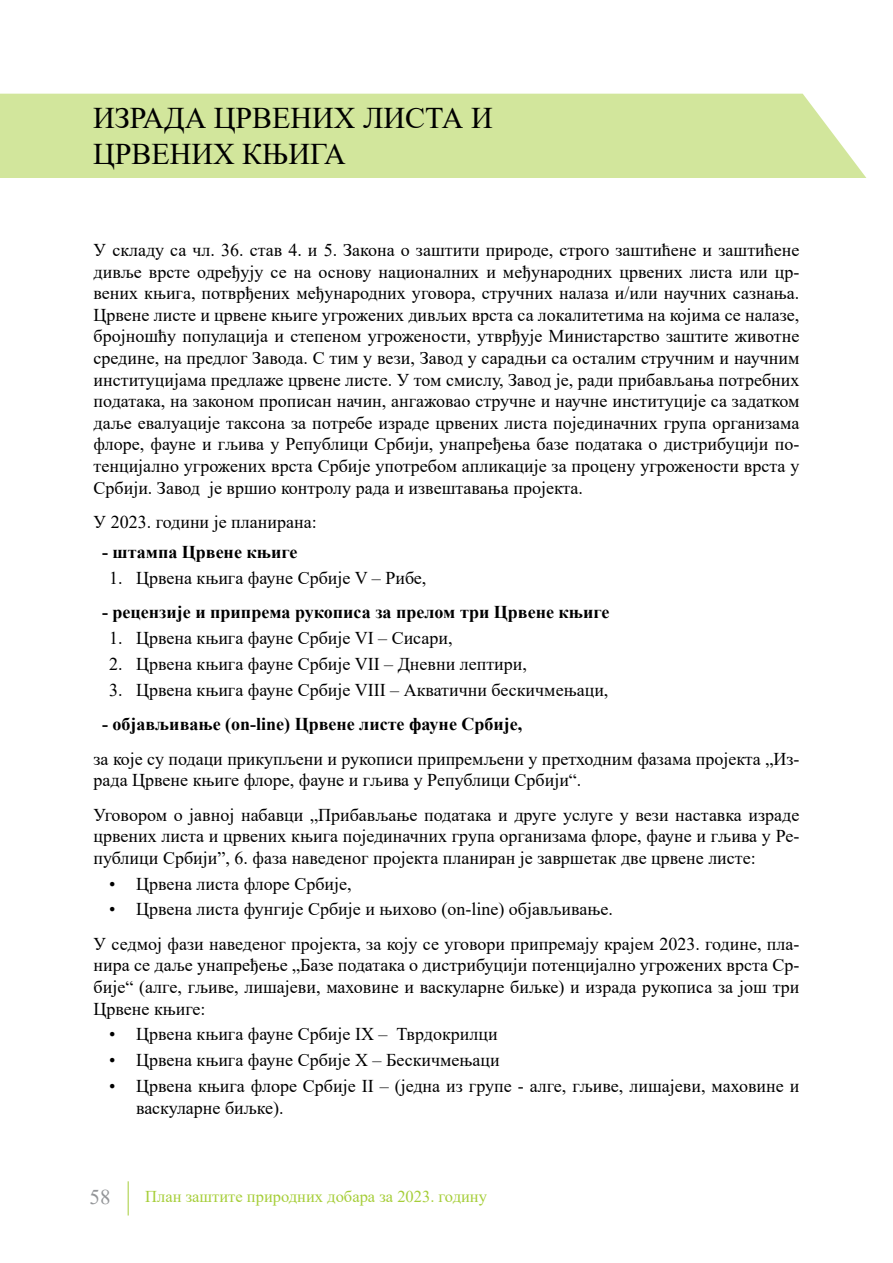
<style>
.page{position:relative;width:893px;height:1263px;background:#fff}
.page>*{position:absolute;margin:0;border:0;box-sizing:border-box;transform-origin:0 0}
.t1{font:30px/36px "Times New Roman";color:#000}
.t2{font:21px "Times New Roman";color:#939598}
.t3{font:18px/21.6px "Times New Roman";color:#000;text-align:justify}
.t4{font:700 18px "Times New Roman";color:#000}
.t5{font:16.5px "Times New Roman";color:#a6ce39}
</style>
<div class="page">
<hr style="left:128px;top:1181px;width:1px;height:34px;background:#a6ce39">
<div style="left:0;top:94px;width:866px;height:84px;background:#d2e69c"></div>
<h1 class="t1" style="left:93px;top:99px;width:401px">ИЗРАДА ЦРВЕНИХ ЛИСТА И<br>ЦРВЕНИХ КЊИГА</h1>
<p class="t3" style="left:94px;top:239px;width:707px">У складу са чл. 36. став 4. и 5. Закона о заштити природе, строго заштићене и заштићене дивље врсте одређују се на основу националних и међународних црвених листа или цр&shy;вених књига, потврђених међународних уговора, стручних налаза и/или научних сазнања.<br>Црвене листе и црвене књиге угрожених дивљих врста са локалитетима на којима се налазе, бројношћу популација и степеном угрожености, утврђује Министарство заштите животне средине, на предлог Завода. С тим у вези, Завод у сарадњи са осталим стручним и научним институцијама предлаже црвене листе. У том смислу, Завод је, ради прибављања потребних података, на законом прописан начин, ангажовао стручне и научне институције са задатком даље евалуације таксона за потребе израде црвених листа појединачних група организама флоре, фауне и гљива у Републици Србији, унапређења базе података о дистрибуцији по&shy;тенцијално угрожених врста Србије употребом апликације за процену угрожености врста у Србији. Завод је вршио контролу рада и извештавања пројекта.</p>
<p class="t3" style="left:94px;top:510px;width:225px">У 2023. години је планирана:</p>
<p class="t4" style="left:102px;top:539px;width:197px">- штампа Црвене књиге</p>
<p class="t3" style="left:109px;top:566px;width:319px">1. Црвена књига фауне Србије V – Рибе,</p>
<p class="t4" style="left:102px;top:599px;width:509px">- рецензије и припрема рукописа за прелом три Црвене књиге</p>
<p class="t3" style="left:109px;top:627px;width:345px">1. Црвена књига фауне Србије VI – Сисари,</p>
<p class="t3" style="left:109px;top:652px;width:419px">2. Црвена књига фауне Србије VII – Дневни лептири,</p>
<p class="t3" style="left:109px;top:678px;width:501px">3. Црвена књига фауне Србије VIII – Акватични бескичмењаци,</p>
<p class="t4" style="left:102px;top:711px;width:422px">- објављивање (on-line) Црвене листе фауне Србије,</p>
<p class="t3" style="left:94px;top:747px;width:707px">за које су подаци прикупљени и рукописи припремљени у претходним фазама пројекта „Из&shy;рада Црвене књиге флоре, фауне и гљива у Републици Србији“.</p>
<p class="t3" style="left:94px;top:803px;width:707px">Уговором о јавној набавци „Прибављање података и друге услуге у вези наставка израде црвених листа и црвених књига појединачних група организама флоре, фауне и гљива у Ре&shy;публици Србији”, 6. фаза наведеног пројекта планиран је завршетак две црвене листе:</p>
<p class="t3" style="left:109px;top:872px;width:244px">• Црвена листа флоре Србије,</p>
<p class="t3" style="left:94px;top:892px;width:707px;line-height:34.3px;text-indent:16px">• Црвена листа фунгије Србије и њихово (on-line) објављивање.<br>У седмој фази наведеног пројекта, за коју се уговори припремају крајем 2023. године, пла-</p>
<p class="t3" style="left:94px;top:954px;width:707px">нира се даље унапређење „Базе података о дистрибуцији потенцијално угрожених врста Ср&shy;бије“ (алге, гљиве, лишајеви, маховине и васкуларне биљке) и израда рукописа за још три Црвене књиге:</p>
<p class="t3" style="left:109px;top:1023px;width:390px">• Црвена књига фауне Србије IX – Тврдокрилци</p>
<p class="t3" style="left:109px;top:1049px;width:392px">• Црвена књига фауне Србије X – Бескичмењаци</p>
<p class="t3" style="left:136px;top:1075px;width:665px;text-indent:-27px">• Црвена књига флоре Србије II – (једна из групе - алге, гљиве, лишајеви, маховине и васкуларне биљке).</p>
<p class="t2" style="left:90px;top:1182px;width:22px">58</p>
<p class="t5" style="left:145px;top:1185px;width:343px">План заштите природних добара за 2023. годину</p>
</div>
